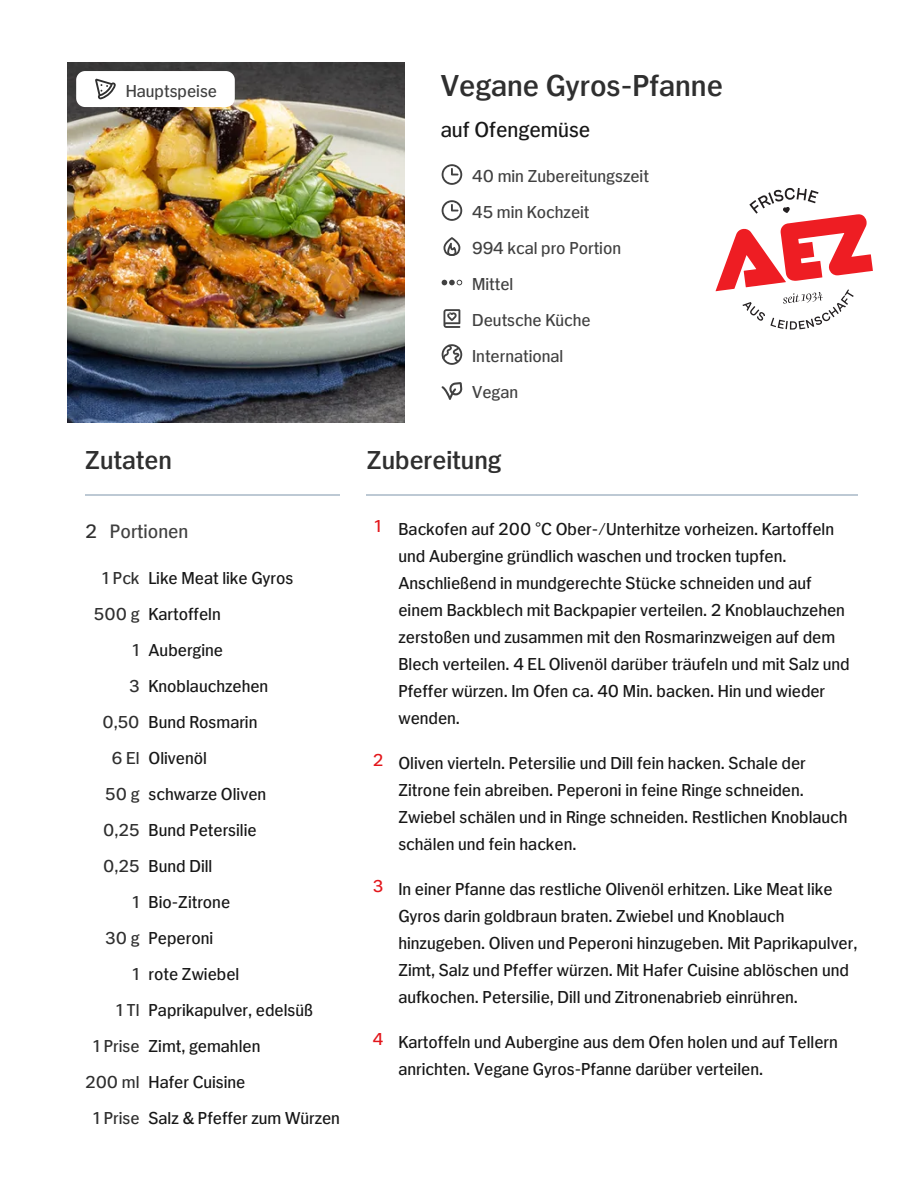
<style>
.page{position:relative;width:918px;height:1188px;background:#fff}
.page>*{position:absolute;margin:0;border:0;box-sizing:border-box;transform-origin:0 0}
.t1{font:31.5px "HIT Sans New Roman One";color:#2f2f2f}
.t2{font:27px "HIT Sans New Roman One";color:#2f2f2f}
.t3{font:22.5px "HIT Sans New Roman Three";color:#171717}
.t4{font:20.25px "HIT Sans New Roman Three";color:#414141}
.t5{font:18px/27px "HIT Sans New Roman Three";color:#171717}
.t6{font:18px/36px "HIT Sans New Roman Three";color:#414141}
.t7{font:18px "HIT Sans New Roman Three";color:#e3161b}
.s1{color:#2f2f2f}
</style>
<div class="page">
<hr style="left:85px;top:494px;width:254px;height:1px;background:#bdc9d4">
<hr style="left:366px;top:494px;width:492px;height:1px;background:#bdc9d4">
<img style="left:67px;top:62px;width:338px;height:360px">
<svg style="left:76px;top:71px;width:159px;height:36px"></svg>
<svg style="left:442px;top:164px;width:20px;height:21px"></svg>
<svg style="left:442px;top:200px;width:20px;height:21px"></svg>
<svg style="left:443px;top:237px;width:17px;height:19px"></svg>
<svg style="left:442px;top:280px;width:20px;height:5px"></svg>
<svg style="left:443px;top:309px;width:17px;height:19px"></svg>
<svg style="left:442px;top:344px;width:20px;height:21px"></svg>
<svg style="left:441px;top:382px;width:22px;height:18px"></svg>
<svg style="left:716px;top:188px;width:157px;height:142px"></svg>
<p class="t6" style="left:126px;top:73px;width:93px">Hauptspeise</p>
<h1 class="t1" style="left:441px;top:68px;width:284px">Vegane Gyros-Pfanne</h1>
<p class="t3" style="left:441px;top:118px;width:151px">auf Ofengemüse</p>
<p class="t6" style="left:472px;top:158px;width:178px">40 min Zubereitungszeit<br>45 min Kochzeit<br>994 kcal pro Portion<br>Mittel<br>Deutsche Küche<br>International<br>Vegan</p>
<h2 class="t2" style="left:85px;top:445px;width:88px">Zutaten</h2>
<p class="t4" style="left:85px;top:520px;width:105px"><span class="s1">2</span> Portionen</p>
<p class="t5" style="left:103px;top:565px;width:192px"><span class="s1">1 Pck</span> Like Meat like Gyros</p>
<p class="t5" style="left:94px;top:601px;width:128px"><span class="s1">500 g</span> Kartoffeln</p>
<p class="t5" style="left:133px;top:637px;width:92px"><span class="s1">1</span> Aubergine</p>
<p class="t5" style="left:129px;top:673px;width:141px"><span class="s1">3</span> Knoblauchzehen</p>
<p class="t5" style="left:102px;top:709px;width:156px"><span class="s1">0,50</span> Bund Rosmarin</p>
<p class="t5" style="left:112px;top:745px;width:97px"><span class="s1">6 El</span> Olivenöl</p>
<p class="t5" style="left:105px;top:781px;width:163px"><span class="s1">50 g</span> schwarze Oliven</p>
<p class="t5" style="left:103px;top:817px;width:155px"><span class="s1">0,25</span> Bund Petersilie</p>
<p class="t5" style="left:103px;top:853px;width:111px"><span class="s1">0,25</span> Bund Dill</p>
<p class="t5" style="left:133px;top:889px;width:99px"><span class="s1">1</span> Bio-Zitrone</p>
<p class="t5" style="left:105px;top:925px;width:110px"><span class="s1">30 g</span> Peperoni</p>
<p class="t5" style="left:133px;top:961px;width:108px"><span class="s1">1</span> rote Zwiebel</p>
<p class="t5" style="left:117px;top:997px;width:198px"><span class="s1">1 Tl</span> Paprikapulver, edelsüß</p>
<p class="t5" style="left:93px;top:1033px;width:169px"><span class="s1">1 Prise</span> Zimt, gemahlen</p>
<p class="t5" style="left:85px;top:1069px;width:162px"><span class="s1">200 ml</span> Hafer Cuisine</p>
<p class="t5" style="left:93px;top:1105px;width:248px"><span class="s1">1 Prise</span> Salz &amp; Pfeffer zum Würzen</p>
<h2 class="t2" style="left:367px;top:445px;width:136px">Zubereitung</h2>
<p class="t7" style="left:375px;top:516px;width:8px">1</p>
<p class="t7" style="left:373px;top:750px;width:12px">2</p>
<p class="t7" style="left:373px;top:876px;width:12px">3</p>
<p class="t7" style="left:373px;top:1029px;width:12px">4</p>
<p class="t5" style="left:398px;top:515px;width:453px">Backofen auf 200 °C Ober-/Unterhitze vorheizen. Kartoffeln und Aubergine gründlich waschen und trocken tupfen.<br>Anschließend in mundgerechte Stücke schneiden und auf einem Backblech mit Backpapier verteilen. 2 Knoblauchzehen zerstoßen und zusammen mit den Rosmarinzweigen auf dem Blech verteilen. 4 EL Olivenöl darüber träufeln und mit Salz und Pfeffer würzen. Im Ofen ca. 40 Min. backen. Hin und wieder wenden.</p>
<p class="t5" style="left:398px;top:749px;width:451px">Oliven vierteln. Petersilie und Dill fein hacken. Schale der Zitrone fein abreiben. Peperoni in feine Ringe schneiden.<br>Zwiebel schälen und in Ringe schneiden. Restlichen Knoblauch schälen und fein hacken.</p>
<p class="t5" style="left:398px;top:875px;width:461px">In einer Pfanne das restliche Olivenöl erhitzen. Like Meat like Gyros darin goldbraun braten. Zwiebel und Knoblauch hinzugeben. Oliven und Peperoni hinzugeben. Mit Paprikapulver, Zimt, Salz und Pfeffer würzen. Mit Hafer Cuisine ablöschen und aufkochen. Petersilie, Dill und Zitronenabrieb einrühren.</p>
<p class="t5" style="left:398px;top:1028px;width:441px">Kartoffeln und Aubergine aus dem Ofen holen und auf Tellern anrichten. Vegane Gyros-Pfanne darüber verteilen.</p>
</div>
